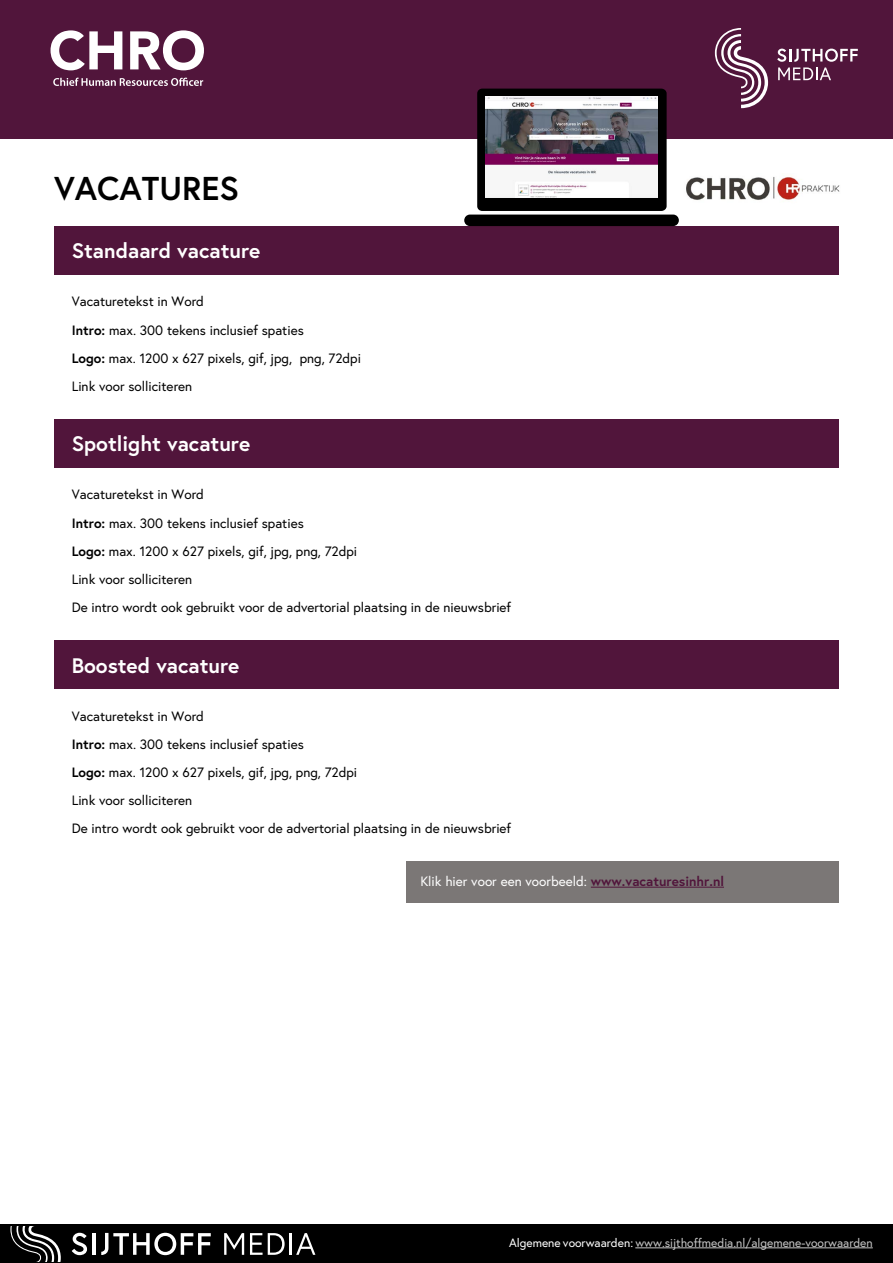
<style>
.page{position:relative;width:893px;height:1263px;background:#fff}
.page>*{position:absolute;margin:0;border:0;box-sizing:border-box;transform-origin:0 0}
.t1{font:700 33px "Europa";color:#000}
.t2{font:700 21px "Europa";color:#fff}
.t3{font:13.5px/28.2px "Europa";color:#000}
.t4{font:13.5px "Europa";color:#fff}
.t5{font:12px "Europa";color:#c6c6c6}
.s1{font-weight:700}
.s2{font-weight:700;color:#51153b}
.s3{color:#fff}
</style>
<div class="page">
<div style="left:0;top:1225px;width:893px;height:38px;background:#000"></div>
<svg style="left:72px;top:1233px;width:15px;height:22px"></svg>
<hr style="left:92px;top:1233px;width:4px;height:22px;background:#fff">
<svg style="left:224px;top:1233px;width:20px;height:22px"></svg>
<svg style="left:250px;top:1233px;width:35px;height:22px"></svg>
<hr style="left:290px;top:1233px;width:2px;height:22px;background:#fff">
<svg style="left:296px;top:1233px;width:19px;height:22px"></svg>
<svg style="left:101px;top:1233px;width:110px;height:22px"></svg>
<svg style="left:10px;top:1226px;width:51px;height:36px"></svg>
<div style="left:0;top:0;width:893px;height:138px;background:#51153b"></div>
<svg style="left:715px;top:28px;width:53px;height:80px"></svg>
<svg style="left:777px;top:49px;width:81px;height:31px"></svg>
<svg style="left:51px;top:30px;width:71px;height:40px"></svg>
<svg style="left:130px;top:30px;width:74px;height:40px"></svg>
<svg style="left:53px;top:78px;width:150px;height:8px"></svg>
<img style="left:686px;top:177px;width:154px;height:23px">
<div style="left:54px;top:226px;width:785px;height:48px;background:#51153b"></div>
<div style="left:54px;top:419px;width:785px;height:48px;background:#51153b"></div>
<svg style="left:477px;top:89px;width:190px;height:122px;background:#0d0c0d"></svg>
<div style="left:464px;top:215px;width:215px;height:11px;background:#000;border-radius:6px"></div>
<img style="left:486px;top:96px;width:172px;height:101px">
<div style="left:54px;top:640px;width:785px;height:48px;background:#51153b"></div>
<div style="left:407px;top:861px;width:432px;height:42px;background:#7b7776"></div>
<hr style="left:591px;top:887px;width:133px;height:1px;background:#51153b">
<hr style="left:635px;top:1247px;width:238px;height:1px;background:#c6c6c6">
<h1 class="t1" style="left:54px;top:167px;width:187px">VACATURES</h1>
<h2 class="t2" style="left:72px;top:238px;width:190px">Standaard vacature</h2>
<p class="t3" style="left:72px;top:288px;width:291px">Vacaturetekst in Word<br><span class="s1">Intro:</span> max. 300 tekens inclusief spaties<br><span class="s1">Logo:</span> max. 1200 x 627 pixels, gif, jpg, png, 72dpi Link voor solliciteren</p>
<h2 class="t2" style="left:72px;top:431px;width:180px">Spotlight vacature</h2>
<p class="t3" style="left:72px;top:481px;width:441px">Vacaturetekst in Word<br><span class="s1">Intro:</span> max. 300 tekens inclusief spaties<br><span class="s1">Logo:</span> max. 1200 x 627 pixels, gif, jpg, png, 72dpi<br>Link voor solliciteren<br>De intro wordt ook gebruikt voor de advertorial plaatsing in de nieuwsbrief</p>
<h2 class="t2" style="left:72px;top:652px;width:169px">Boosted vacature</h2>
<p class="t3" style="left:72px;top:702px;width:441px">Vacaturetekst in Word<br><span class="s1">Intro:</span> max. 300 tekens inclusief spaties<br><span class="s1">Logo:</span> max. 1200 x 627 pixels, gif, jpg, png, 72dpi<br>Link voor solliciteren<br>De intro wordt ook gebruikt voor de advertorial plaatsing in de nieuwsbrief</p>
<p class="t4" style="left:420px;top:873px;width:305px">Klik hier voor een voorbeeld: <span class="s2">www.vacaturesinhr.nl</span></p>
<p class="t5" style="left:509px;top:1236px;width:365px"><span class="s3">Algemene voorwaarden:</span> www.sijthoffmedia.nl/algemene-voorwaarden</p>
</div>
